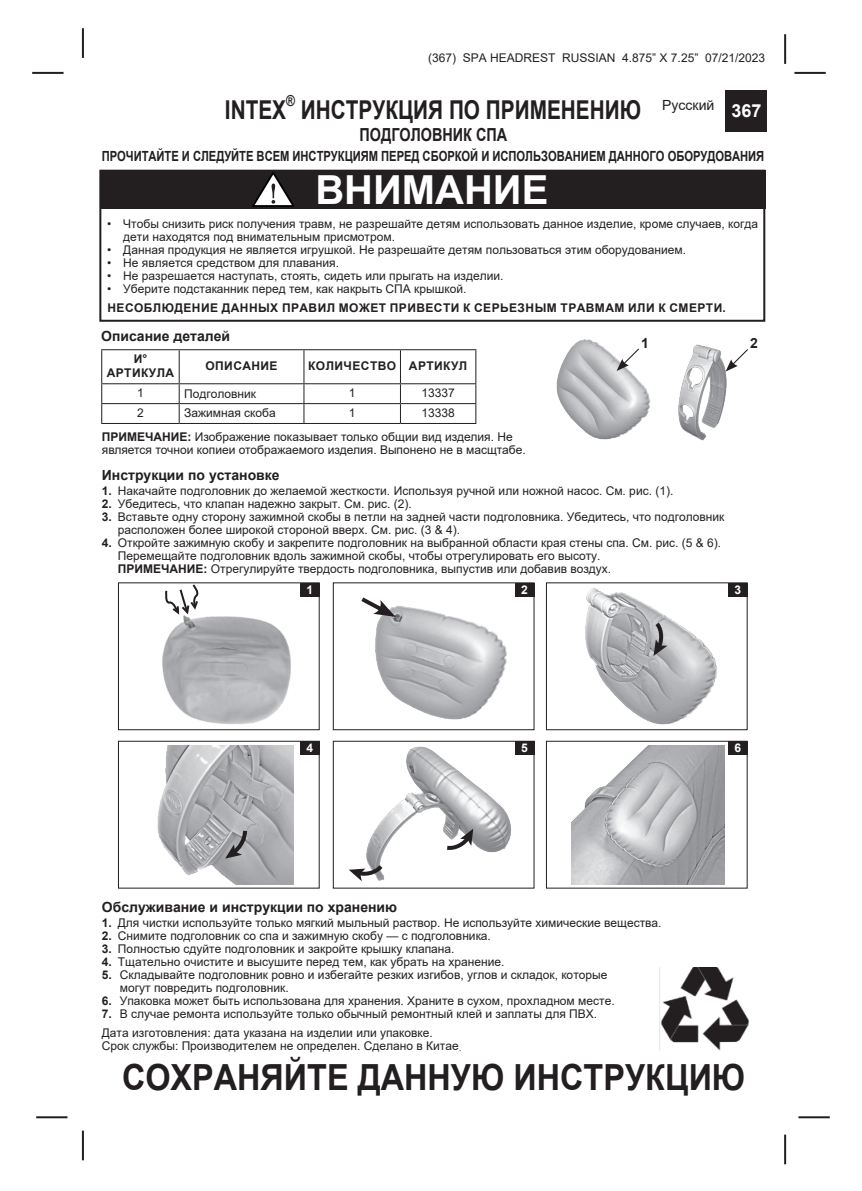
<style>
.page{position:relative;width:862px;height:1191px;background:#fff}
.page>*{position:absolute;margin:0;border:0;box-sizing:border-box;transform-origin:0 0}
.t1{font:700 40px "Arial";color:#fff}
.t2{font:700 36px "Arial";color:#231f20;scale:.9 1}
.t3{font:700 26px "Arial";color:#231f20;scale:.8 1}
.t4{font:700 18px "Arial";color:#231f20;scale:.8 1}
.t5{font:700 18px "Arial";color:#fff}
.t6{font:700 15.2px "Arial";color:#231f20;scale:.8 1}
.t7{font:700 14px "Arial";letter-spacing:-.005em;color:#231f20;scale:.8 1}
.t8{font:700 14px "Arial";letter-spacing:-.005em;color:#231f20}
.t9{font:14px "Arial";color:#231f20}
.t10{font:12px/13px "Arial";color:#231f20}
.t11{font:700 12px/14.4px "Arial";letter-spacing:.035em;color:#231f20;text-align:center}
.t12{font:700 12px "Arial";color:#fff}
.s1{font-weight:700}
.s2{font-family:"Adobe Song Std";font-weight:300}
</style>
<div class="page">
<hr style="left:32px;top:72px;width:32px;height:2px;background:#231f20">
<hr style="left:36px;top:1116px;width:32px;height:2px;background:#231f20">
<hr style="left:794px;top:72px;width:32px;height:2px;background:#231f20">
<hr style="left:798px;top:1116px;width:32px;height:2px;background:#231f20">
<hr style="left:82px;top:28px;width:2px;height:30px;background:#231f20">
<hr style="left:784px;top:34px;width:2px;height:30px;background:#231f20">
<hr style="left:82px;top:1130px;width:2px;height:30px;background:#231f20">
<hr style="left:784px;top:1134px;width:2px;height:30px;background:#231f20">
<div style="left:725px;top:91px;width:42px;height:41px;background:#231f20"></div>
<div style="left:101px;top:171px;width:664px;height:38px;background:#231f20"></div>
<div style="left:99px;top:170px;width:666px;height:152px;border:2px solid #231f20"></div>
<svg style="left:252px;top:172px;width:42px;height:35px"></svg>
<svg style="left:101px;top:350px;width:375px;height:73px"></svg>
<hr style="left:101px;top:423px;width:78px;height:1px;background:#231f20">
<hr style="left:179px;top:423px;width:125px;height:1px;background:#231f20">
<hr style="left:304px;top:423px;width:96px;height:1px;background:#231f20">
<hr style="left:400px;top:423px;width:76px;height:1px;background:#231f20">
<hr style="left:101px;top:349px;width:78px;height:1px;background:#231f20">
<hr style="left:101px;top:350px;width:1px;height:33px;background:#231f20">
<hr style="left:179px;top:349px;width:125px;height:1px;background:#231f20">
<hr style="left:179px;top:350px;width:1px;height:33px;background:#231f20">
<hr style="left:304px;top:349px;width:96px;height:1px;background:#231f20">
<hr style="left:303px;top:350px;width:1px;height:33px;background:#231f20">
<hr style="left:400px;top:349px;width:76px;height:1px;background:#231f20">
<hr style="left:400px;top:350px;width:1px;height:33px;background:#231f20">
<hr style="left:475px;top:350px;width:1px;height:33px;background:#231f20">
<hr style="left:101px;top:383px;width:78px;height:1px;background:#231f20">
<hr style="left:179px;top:383px;width:125px;height:1px;background:#231f20">
<hr style="left:304px;top:383px;width:96px;height:1px;background:#231f20">
<hr style="left:400px;top:383px;width:76px;height:1px;background:#231f20">
<img style="left:556px;top:339px;width:94px;height:101px">
<img style="left:678px;top:344px;width:49px;height:97px">
<svg style="left:616px;top:347px;width:24px;height:24px"></svg>
<svg style="left:725px;top:348px;width:23px;height:23px"></svg>
<div style="left:118px;top:740px;width:202px;height:148px;border:1px solid #231f20"></div>
<div style="left:333px;top:740px;width:201px;height:148px;border:1px solid #231f20"></div>
<div style="left:546px;top:740px;width:201px;height:148px;border:1px solid #231f20"></div>
<div style="left:300px;top:741px;width:19px;height:14px;background:#231f20"></div>
<div style="left:515px;top:741px;width:19px;height:14px;background:#231f20"></div>
<div style="left:728px;top:741px;width:19px;height:14px;background:#231f20"></div>
<img style="left:366px;top:746px;width:145px;height:115px">
<img style="left:571px;top:745px;width:153px;height:139px">
<img style="left:157px;top:749px;width:136px;height:135px">
<svg style="left:442px;top:827px;width:34px;height:62px"></svg>
<svg style="left:349px;top:861px;width:36px;height:20px"></svg>
<svg style="left:224px;top:826px;width:25px;height:35px"></svg>
<img style="left:660px;top:967px;width:88px;height:83px">
<div style="left:118px;top:582px;width:202px;height:148px;border:1px solid #231f20"></div>
<div style="left:333px;top:582px;width:201px;height:148px;border:1px solid #231f20"></div>
<div style="left:546px;top:582px;width:201px;height:148px;border:1px solid #231f20"></div>
<div style="left:300px;top:583px;width:19px;height:13px;background:#231f20"></div>
<div style="left:515px;top:583px;width:19px;height:13px;background:#231f20"></div>
<div style="left:728px;top:583px;width:19px;height:13px;background:#231f20"></div>
<img style="left:139px;top:582px;width:176px;height:167px">
<img style="left:585px;top:588px;width:132px;height:137px">
<img style="left:375px;top:605px;width:132px;height:115px">
<svg style="left:650px;top:618px;width:15px;height:39px"></svg>
<svg style="left:361px;top:597px;width:34px;height:20px"></svg>
<svg style="left:164px;top:583px;width:36px;height:33px"></svg>
<p class="t10" style="left:428px;top:51px;width:338px">(367) SPA HEADREST RUSSIAN 4.875” X 7.25” 07/21/2023</p>
<p class="t3" style="left:225px;top:91px;width:78px">INTEX</p>
<p class="t6" style="left:286px;top:90px;width:13px">®</p>
<p class="t3" style="left:301px;top:91px;width:427px">ИНСТРУКЦИЯ ПО ПРИМЕНЕНИЮ</p>
<p class="t4" style="left:360px;top:122px;width:186px">ПОДГОЛОВНИК СПА</p>
<p class="t9" style="left:662px;top:95px;width:54px">Русский</p>
<h3 class="t5" style="left:731px;top:98px;width:32px">367</h3>
<p class="t7" style="left:102px;top:146px;width:829px">ПРОЧИТАЙТЕ И СЛЕДУЙТЕ ВСЕМ ИНСТРУКЦИЯМ ПЕРЕД СБОРКОЙ И ИСПОЛЬЗОВАНИЕМ ДАННОГО ОБОРУДОВАНИЯ</p>
<p class="t1" style="left:315px;top:162px;width:235px">BHИMAHИE</p>
<p class="t10" style="left:107px;top:217px;width:652px">• Чтобы снизить риск получения травм, не разрешайте детям использовать данное изделие, кроме случаев, когда</p>
<p class="t10" style="left:123px;top:230px;width:273px">дети находятся под внимательным присмотром.</p>
<p class="t10" style="left:107px;top:243px;width:580px">• Данная продукция не является игрушкой. Не разрешайте детям пользоваться этим оборудованием.</p>
<p class="t10" style="left:107px;top:256px;width:233px">• Не является средством для плавания.</p>
<p class="t10" style="left:107px;top:269px;width:398px">• Не разрешается наступать, стоять, сидеть или прыгать на изделии.</p>
<p class="t10" style="left:107px;top:282px;width:361px">• Уберите подстаканник перед тем, как накрыть СПА крышкой.</p>
<p class="t11" style="left:107px;top:300px;width:620px">НЕСОБЛЮДЕНИЕ ДАННЫХ ПРАВИЛ МОЖЕТ ПРИВЕСТИ К СЕРЬЕЗНЫМ ТРАВМАМ ИЛИ К СМЕРТИ.</p>
<p class="t8" style="left:101px;top:326px;width:130px">Описание деталей</p>
<p class="t11" style="left:107px;top:352px;width:69px">И°<br>АРТИКУЛА</p>
<p class="t11" style="left:205px;top:359px;width:74px">ОПИСАНИЕ</p>
<p class="t11" style="left:308px;top:359px;width:89px">КОЛИЧЕСТВО</p>
<p class="t11" style="left:409px;top:359px;width:60px">АРТИКУЛ</p>
<p class="t10" style="left:137px;top:386px;width:8px">1</p>
<p class="t10" style="left:184px;top:387px;width:73px">Подголовник</p>
<p class="t10" style="left:349px;top:386px;width:8px">1</p>
<p class="t10" style="left:421px;top:386px;width:35px">13337</p>
<p class="t10" style="left:137px;top:406px;width:8px">2</p>
<p class="t10" style="left:184px;top:406px;width:93px">Зажимная скоба</p>
<p class="t10" style="left:349px;top:406px;width:8px">1</p>
<p class="t10" style="left:421px;top:406px;width:35px">13338</p>
<p class="t10" style="left:102px;top:430px;width:425px"><span class="s1">ПРИМЕЧАНИЕ:</span> Изображение показывает только общии вид изделия. Не является точнои копиеи отображаемого изделия. Выпонено не в масщтабе.</p>
<p class="t8" style="left:641px;top:333px;width:9px">1</p>
<p class="t8" style="left:750px;top:333px;width:9px">2</p>
<p class="t8" style="left:102px;top:465px;width:179px">Инструкции по установке</p>
<p class="t10" style="left:102px;top:484px;width:573px"><span class="s1">1.</span> Накачайте подголовник до желаемой жесткости. Используя ручной или ножной насос. См. рис. (1).</p>
<p class="t10" style="left:102px;top:497px;width:311px"><span class="s1">2.</span> Убедитесь, что клапан надежно закрыт. См. рис. (2).</p>
<p class="t10" style="left:118px;top:510px;width:608px;text-indent:-16px"><span class="s1">3.</span> Вставьте одну сторону зажимной скобы в петли на задней части подголовника. Убедитесь, что подголовник расположен более широкой стороной вверх. См. рис. (3 &amp; 4).</p>
<p class="t10" style="left:118px;top:536px;width:605px;text-indent:-16px"><span class="s1">4.</span> Откройте зажимную скобу и закрепите подголовник на выбранной области края стены спа. См. рис. (5 &amp; 6).<br>Перемещайте подголовник вдоль зажимной скобы, чтобы отрегулировать его высоту.</p>
<p class="t10" style="left:118px;top:562px;width:495px"><span class="s1">ПРИМЕЧАНИЕ:</span> Отрегулируйте твердость подголовника, выпустив или добавив воздух.</p>
<p class="t12" style="left:306px;top:581px;width:8px">1</p>
<p class="t12" style="left:521px;top:581px;width:8px">2</p>
<p class="t12" style="left:734px;top:581px;width:8px">3</p>
<p class="t12" style="left:306px;top:739px;width:8px">4</p>
<p class="t12" style="left:521px;top:739px;width:8px">5</p>
<p class="t12" style="left:734px;top:739px;width:8px">6</p>
<p class="t8" style="left:102px;top:897px;width:297px">Обслуживание и инструкции по хранению</p>
<p class="t10" style="left:102px;top:916px;width:561px"><span class="s1">1.</span> Для чистки используйте только мягкий мыльный раствор. Не используйте химические вещества.</p>
<p class="t10" style="left:102px;top:929px;width:391px"><span class="s1">2.</span> Снимите подголовник со спа и зажимную скобу — с подголовника.</p>
<p class="t10" style="left:102px;top:942px;width:354px"><span class="s1">3.</span> Полностью сдуйте подголовник и закройте крышку клапана.</p>
<p class="t10" style="left:102px;top:955px;width:404px"><span class="s1">4.</span> Тщательно очистите и высушите перед тем, как убрать на хранение.</p>
<p class="t10" style="left:102px;top:968px;width:507px"><span class="s1">5.</span> Складывайте подголовник ровно и избегайте резких изгибов, углов и складок, которые</p>
<p class="t10" style="left:120px;top:981px;width:171px">могут повредить подголовник.</p>
<p class="t10" style="left:102px;top:994px;width:514px"><span class="s1">6.</span> Упаковка может быть использована для хранения. Храните в сухом, прохладном месте.</p>
<p class="t10" style="left:102px;top:1007px;width:497px"><span class="s1">7.</span> В случае ремонта используйте только обычный ремонтный клей и заплаты для ПВХ.</p>
<p class="t10" style="left:102px;top:1026px;width:332px">Дата изготовления: дата указана на изделии или упаковке.</p>
<p class="t10" style="left:102px;top:1039px;width:361px">Срок службы: Производителем не определен. Сделано в Китае<span class="s2">.</span></p>
<p class="t2" style="left:122px;top:1051px;width:694px">СОХРАНЯЙТЕ ДАННУЮ ИНСТРУКЦИЮ</p>
</div>
